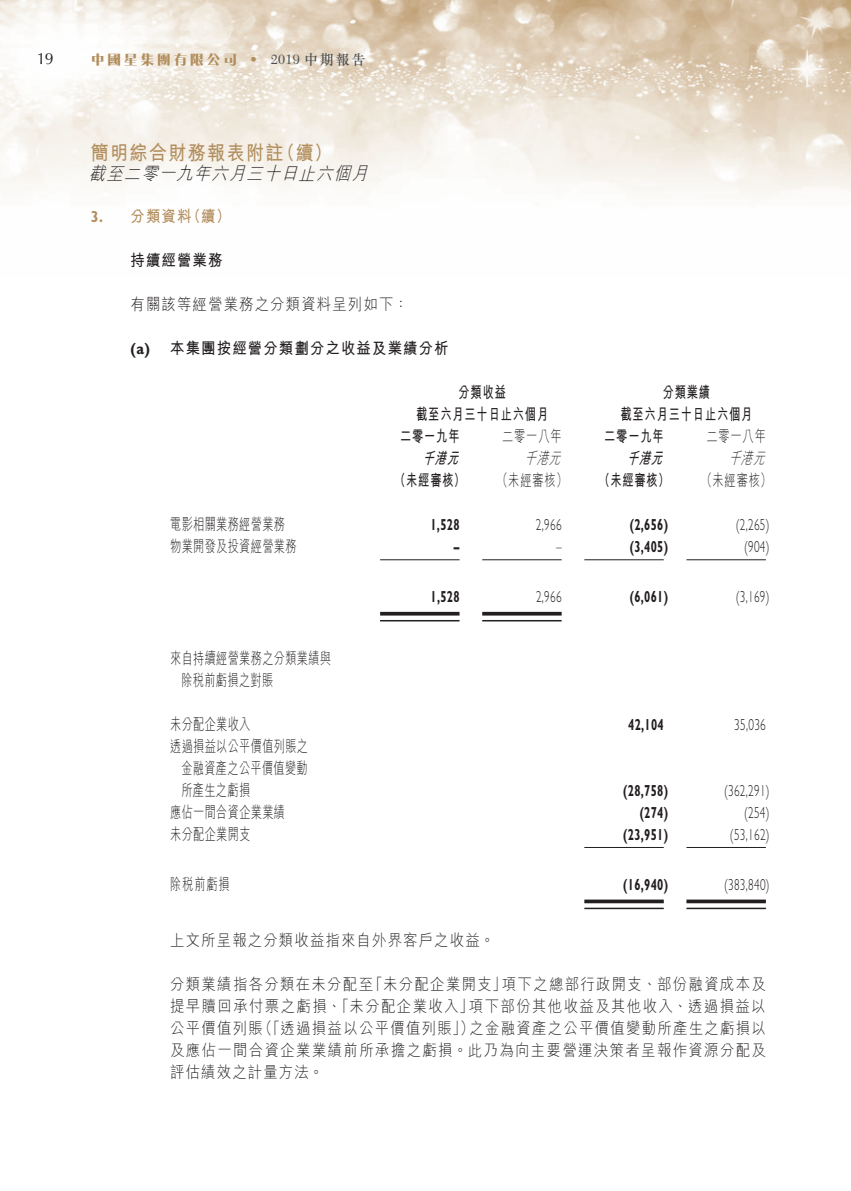
<style>
.page{position:relative;width:851px;height:1191px;background:#fff}
.page>*{position:absolute;margin:0;border:0;box-sizing:border-box;transform-origin:0 0}
.t1{font:700 20px "M Hei HK";letter-spacing:.08em;color:#b28e5d;scale:.9 1}
.t2{font:italic 300 18px "M Hei HK";color:#231f20;scale:.9 1}
.t3{font:300 16px/22px "M Hei HK";letter-spacing:.08em;color:#231f20;scale:.9 1}
.t4{font:300 16px/22px "M Hei HK";letter-spacing:.03em;color:#231f20;scale:.7 1}
.t5{font:300 16px "Gill Sans Std";letter-spacing:.03em;color:#231f20;scale:.7 1}
.t6{font:700 16px "Gill Sans Std";letter-spacing:.03em;color:#231f20;scale:.7 1}
.t7{font:700 16px "M Hei HK";letter-spacing:.08em;color:#231f20;scale:.7 1}
.t8{font:300 16px "M Hei HK";letter-spacing:.08em;color:#231f20;scale:.7 1}
.t9{font:700 16px "M Hei HK";letter-spacing:.08em;color:#231f20;scale:.9 1}
.t10{font:700 16px "M Hei HK";color:#b28e5d;scale:.9 1}
.t11{font:italic 300 16px "M Hei HK";color:#231f20;scale:.7 1}
.t12{font:italic 700 16px "M Hei HK";color:#231f20;scale:.7 1}
.t13{font:700 16px "Gill Sans Std";letter-spacing:.03em;color:#231f20;scale:.9 1}
.t14{font:16px "Optima LT Std";color:#231f20}
.t15{font:700 16px "Gill Sans Std";color:#b28e5d;scale:.9 1}
.t16{font:800 14px "M Razor HK";letter-spacing:.18em;color:#b28e5d}
.t17{font:14px "New Caledonia LT Std";color:#4b4c4d}
.t18{font:500 14px "Optima LT Std";color:#b28e5d}
.s1{font-family:"M Sung HK";font-weight:500}
</style>
<div class="page">
<img style="left:0;top:0;width:850px;height:196px">
<hr style="left:380px;top:559px;width:79px;height:1px;background:#231f20">
<hr style="left:482px;top:559px;width:79px;height:1px;background:#231f20">
<hr style="left:584px;top:559px;width:79px;height:1px;background:#231f20">
<hr style="left:686px;top:559px;width:79px;height:1px;background:#231f20">
<hr style="left:380px;top:612px;width:79px;height:3px;background:#231f20">
<hr style="left:380px;top:620px;width:79px;height:1px;background:#231f20">
<hr style="left:482px;top:612px;width:79px;height:3px;background:#231f20">
<hr style="left:482px;top:620px;width:79px;height:1px;background:#231f20">
<hr style="left:584px;top:847px;width:79px;height:1px;background:#231f20">
<hr style="left:686px;top:847px;width:79px;height:1px;background:#231f20">
<svg style="left:584px;top:899px;width:79px;height:4px"></svg>
<hr style="left:584px;top:907px;width:79px;height:2px;background:#231f20">
<svg style="left:686px;top:899px;width:79px;height:4px"></svg>
<hr style="left:686px;top:907px;width:79px;height:2px;background:#231f20">
<p class="t14" style="left:37px;top:50px;width:18px">19</p>
<p class="t16" style="left:91px;top:50px;width:148px">中國星集團有限公司</p>
<p class="t18" style="left:250px;top:52px;width:8px">•</p>
<p class="t17" style="left:271px;top:52px;width:96px">2019 <span class="s1">中期報告</span></p>
<p class="t1" style="left:91px;top:138px;width:216px">簡明綜合財務報表附註</p>
<p class="t2" style="left:89px;top:161px;width:318px">截至二零一九年六月三十日止六個月</p>
<p class="t10" style="left:186px;top:205px;width:50px">（續(</p>
<p class="t1" style="left:277px;top:138px;width:63px">（續(</p>
<p class="t10" style="left:130px;top:205px;width:69px">分類資料</p>
<p class="t15" style="left:91px;top:207px;width:15px">3.</p>
<p class="t9" style="left:130px;top:249px;width:104px">持續經營業務</p>
<p class="t3" style="left:130px;top:293px;width:310px">有關該等經營業務之分類資料呈列如下：</p>
<p class="t9" style="left:170px;top:337px;width:311px">本集團按經營分類劃分之收益及業績分析</p>
<p class="t13" style="left:130px;top:339px;width:23px">a( )</p>
<p class="t7" style="left:458px;top:381px;width:69px">分類收益</p>
<p class="t7" style="left:662px;top:381px;width:69px">分類業績</p>
<p class="t7" style="left:416px;top:403px;width:190px">截至六月三十日止六個月</p>
<p class="t7" style="left:620px;top:403px;width:190px">截至六月三十日止六個月</p>
<p class="t7" style="left:400px;top:425px;width:86px">二零一九年</p>
<p class="t8" style="left:502px;top:425px;width:86px">二零一八年</p>
<p class="t7" style="left:604px;top:425px;width:86px">二零一九年</p>
<p class="t8" style="left:706px;top:425px;width:86px">二零一八年</p>
<p class="t12" style="left:422px;top:447px;width:60px">千港元</p>
<p class="t11" style="left:524px;top:447px;width:60px">千港元</p>
<p class="t12" style="left:626px;top:447px;width:60px">千港元</p>
<p class="t11" style="left:728px;top:447px;width:60px">千港元</p>
<p class="t7" style="left:394px;top:469px;width:102px">（未經審核）</p>
<p class="t8" style="left:496px;top:469px;width:102px">（未經審核）</p>
<p class="t7" style="left:598px;top:469px;width:102px">（未經審核）</p>
<p class="t8" style="left:701px;top:469px;width:102px">（未經審核(</p>
<p class="t4" style="left:170px;top:513px;width:166px">電影相關業務經營業務</p>
<p class="t6" style="left:430px;top:515px;width:43px">1,528</p>
<p class="t5" style="left:536px;top:516px;width:38px">2,966</p>
<p class="t6" style="left:629px;top:515px;width:56px">)2,656(</p>
<p class="t5" style="left:735px;top:516px;width:50px">)2,265(</p>
<p class="t4" style="left:170px;top:535px;width:182px">物業開發及投資經營業務</p>
<p class="t6" style="left:454px;top:537px;width:9px">–</p>
<p class="t5" style="left:556px;top:538px;width:9px">–</p>
<p class="t6" style="left:629px;top:537px;width:56px">)3,405(</p>
<p class="t5" style="left:744px;top:538px;width:38px">)904(</p>
<p class="t6" style="left:430px;top:587px;width:43px">1,528</p>
<p class="t5" style="left:536px;top:588px;width:38px">2,966</p>
<p class="t6" style="left:629px;top:587px;width:56px">)6,061(</p>
<p class="t5" style="left:735px;top:588px;width:50px">)3,169(</p>
<p class="t4" style="left:181px;top:646px;width:215px;text-indent:-11px">來自持續經營業務之分類業績與除稅前虧損之對賬</p>
<p class="t4" style="left:170px;top:712px;width:116px">未分配企業收入</p>
<p class="t4" style="left:170px;top:734px;width:198px">透過損益以公平價值列賬之</p>
<p class="t4" style="left:181px;top:756px;width:182px">金融資產之公平價值變動</p>
<p class="t6" style="left:628px;top:715px;width:52px">42,104</p>
<p class="t5" style="left:734px;top:715px;width:47px">35,036</p>
<p class="t8" style="left:181px;top:779px;width:100px">所產生之虧損</p>
<p class="t6" style="left:623px;top:781px;width:65px">)28,758(</p>
<p class="t5" style="left:724px;top:781px;width:67px">)362,291(</p>
<p class="t4" style="left:170px;top:800px;width:166px">應佔一間合資企業業績</p>
<p class="t6" style="left:639px;top:803px;width:42px">)274(</p>
<p class="t5" style="left:744px;top:803px;width:38px">)254(</p>
<p class="t4" style="left:170px;top:822px;width:116px">未分配企業開支</p>
<p class="t6" style="left:623px;top:825px;width:65px">)23,951(</p>
<p class="t5" style="left:729px;top:825px;width:58px">)53,162(</p>
<p class="t8" style="left:170px;top:873px;width:86px">除稅前虧損</p>
<p class="t6" style="left:623px;top:875px;width:65px">)16,940(</p>
<p class="t5" style="left:724px;top:875px;width:67px">)383,840(</p>
<p class="t3" style="left:170px;top:928px;width:362px">上文所呈報之分類收益指來自外界客戶之收益。</p>
<p class="t3" style="left:368px;top:972px;width:155px">「未分配企業開支」</p>
<p class="t3" style="left:502px;top:972px;width:295px">項下之總部行政開支、部份融資成本及</p>
<p class="t3" style="left:170px;top:972px;width:227px">分類業績指各分類在未分配至</p>
<p class="t3" style="left:469px;top:994px;width:331px;text-indent:-299px">提早贖回承付票之虧損、「未分配企業收入」<br>之金融資產之公平價值變動所產生之虧損以</p>
<p class="t3" style="left:469px;top:994px;width:331px">項下部份其他收益及其他收入、透過損益以</p>
<p class="t3" style="left:258px;top:1016px;width:241px">（「透過損益以公平價值列賬」）</p>
<p class="t3" style="left:170px;top:1016px;width:663px">公平價值列賬<br>及應佔一間合資企業業績前所承擔之虧損。此乃為向主要營運決策者呈報作資源分配及評估績效之計量方法。</p>
</div>
